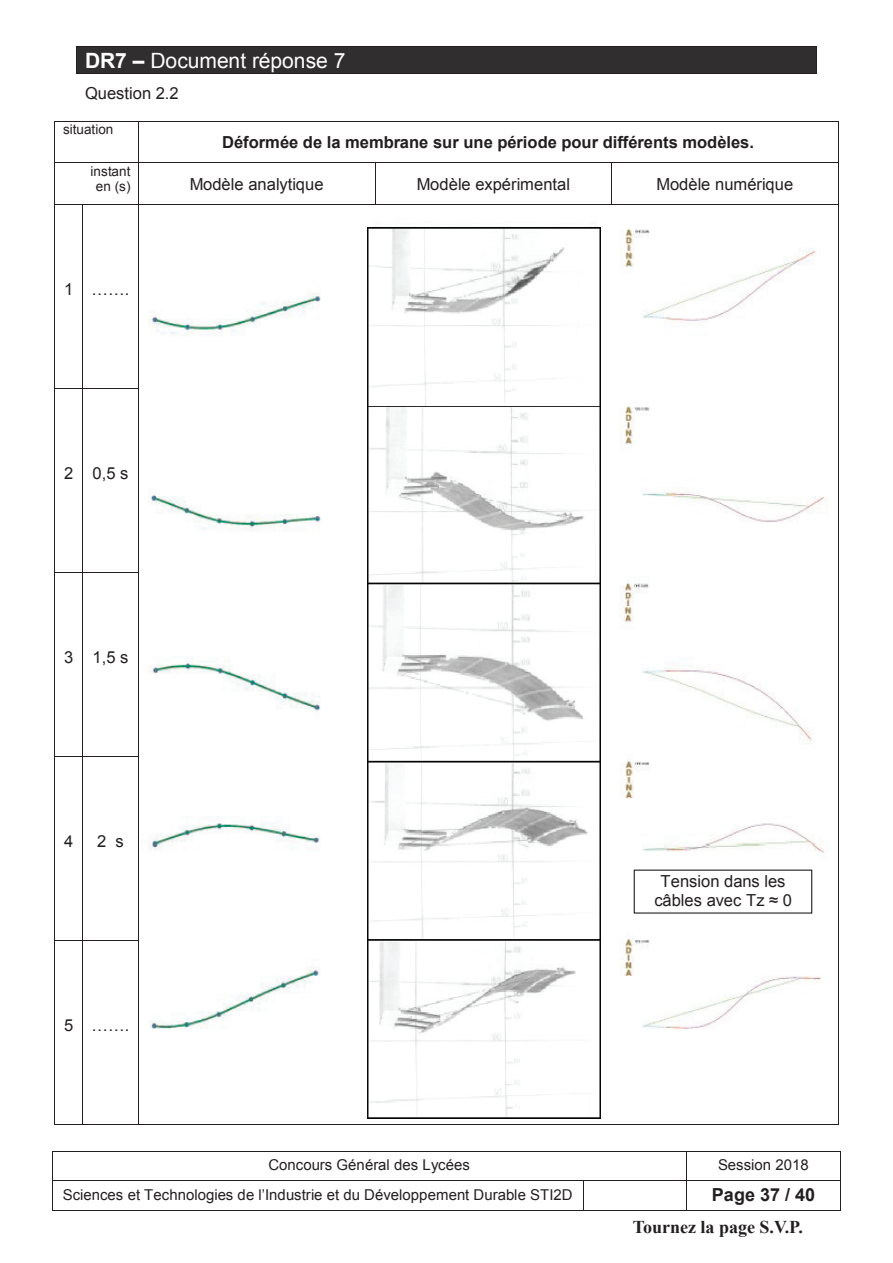
<style>
.page{position:relative;width:893px;height:1263px;background:#fff}
.page>*{position:absolute;margin:0;border:0;box-sizing:border-box;transform-origin:0 0}
.t1{font:21px "Arial";color:#fff}
.t2{font:700 18px "Times New Roman";color:#231f20}
.t3{font:700 18px "Arial";letter-spacing:.005em;color:#231f20}
.t4{font:16.5px/18.9px "Arial";color:#231f20;text-align:center}
.t5{font:700 16.5px "Arial";color:#231f20}
.t6{font:16.5px "Arial";color:#231f20}
.t7{font:15px "Arial";color:#231f20}
.t8{font:15px "Arial";color:#231f20}
.t9{font:13.5px/15.5px "Arial";letter-spacing:.005em;color:#231f20;text-align:center}
.s1{font-weight:700}
.s2{font-style:inherit}
</style>
<div class="page">
<hr style="left:53px;top:1151px;width:633px;height:1px;background:#231f20">
<hr style="left:687px;top:1151px;width:153px;height:1px;background:#231f20">
<hr style="left:53px;top:1180px;width:530px;height:1px;background:#231f20">
<hr style="left:584px;top:1180px;width:102px;height:1px;background:#231f20">
<hr style="left:687px;top:1180px;width:153px;height:1px;background:#231f20">
<svg style="left:52px;top:1151px;width:1px;height:60px"></svg>
<hr style="left:53px;top:1210px;width:530px;height:1px;background:#231f20">
<svg style="left:583px;top:1180px;width:1px;height:31px"></svg>
<hr style="left:584px;top:1210px;width:102px;height:1px;background:#231f20">
<svg style="left:686px;top:1151px;width:1px;height:60px"></svg>
<hr style="left:687px;top:1210px;width:153px;height:1px;background:#231f20">
<svg style="left:840px;top:1151px;width:1px;height:60px"></svg>
<div style="left:77px;top:46px;width:739px;height:28px;background:#302e2f"></div>
<hr style="left:77px;top:46px;width:739px;height:1px;background:#231f20">
<hr style="left:77px;top:74px;width:739px;height:1px;background:#231f20">
<svg style="left:76px;top:46px;width:1px;height:28px"></svg>
<svg style="left:816px;top:46px;width:1px;height:28px"></svg>
<hr style="left:55px;top:121px;width:83px;height:1px;background:#231f20">
<hr style="left:139px;top:121px;width:699px;height:1px;background:#231f20">
<hr style="left:55px;top:122px;width:1px;height:41px;background:#231f20">
<hr style="left:138px;top:122px;width:1px;height:41px;background:#231f20">
<hr style="left:838px;top:122px;width:1px;height:41px;background:#231f20">
<hr style="left:55px;top:163px;width:83px;height:1px;background:#231f20">
<hr style="left:139px;top:163px;width:236px;height:1px;background:#231f20">
<hr style="left:375px;top:163px;width:236px;height:1px;background:#231f20">
<hr style="left:612px;top:163px;width:226px;height:1px;background:#231f20">
<hr style="left:55px;top:163px;width:1px;height:41px;background:#231f20">
<hr style="left:138px;top:163px;width:1px;height:41px;background:#231f20">
<hr style="left:375px;top:163px;width:1px;height:41px;background:#231f20">
<hr style="left:611px;top:163px;width:1px;height:41px;background:#231f20">
<hr style="left:838px;top:163px;width:1px;height:41px;background:#231f20">
<svg style="left:55px;top:204px;width:28px;height:1px"></svg>
<hr style="left:83px;top:204px;width:55px;height:1px;background:#231f20">
<hr style="left:139px;top:204px;width:236px;height:1px;background:#231f20">
<hr style="left:375px;top:204px;width:236px;height:1px;background:#231f20">
<hr style="left:612px;top:204px;width:226px;height:1px;background:#231f20">
<hr style="left:55px;top:205px;width:1px;height:183px;background:#231f20">
<hr style="left:82px;top:205px;width:1px;height:183px;background:#231f20">
<hr style="left:138px;top:205px;width:1px;height:183px;background:#231f20">
<hr style="left:838px;top:205px;width:1px;height:183px;background:#231f20">
<svg style="left:55px;top:388px;width:28px;height:1px"></svg>
<hr style="left:83px;top:388px;width:55px;height:1px;background:#231f20">
<hr style="left:55px;top:389px;width:1px;height:183px;background:#231f20">
<hr style="left:82px;top:389px;width:1px;height:183px;background:#231f20">
<hr style="left:138px;top:389px;width:1px;height:183px;background:#231f20">
<hr style="left:838px;top:389px;width:1px;height:183px;background:#231f20">
<svg style="left:55px;top:572px;width:28px;height:1px"></svg>
<hr style="left:83px;top:572px;width:55px;height:1px;background:#231f20">
<hr style="left:55px;top:573px;width:1px;height:183px;background:#231f20">
<hr style="left:82px;top:573px;width:1px;height:183px;background:#231f20">
<hr style="left:138px;top:573px;width:1px;height:183px;background:#231f20">
<hr style="left:838px;top:573px;width:1px;height:183px;background:#231f20">
<svg style="left:55px;top:756px;width:28px;height:1px"></svg>
<hr style="left:83px;top:756px;width:55px;height:1px;background:#231f20">
<hr style="left:55px;top:757px;width:1px;height:183px;background:#231f20">
<hr style="left:82px;top:757px;width:1px;height:183px;background:#231f20">
<hr style="left:138px;top:757px;width:1px;height:183px;background:#231f20">
<hr style="left:838px;top:757px;width:1px;height:183px;background:#231f20">
<svg style="left:55px;top:940px;width:28px;height:1px"></svg>
<hr style="left:83px;top:940px;width:55px;height:1px;background:#231f20">
<hr style="left:55px;top:941px;width:1px;height:183px;background:#231f20">
<hr style="left:82px;top:941px;width:1px;height:183px;background:#231f20">
<svg style="left:55px;top:1124px;width:28px;height:1px"></svg>
<hr style="left:83px;top:1124px;width:55px;height:1px;background:#231f20">
<hr style="left:138px;top:941px;width:1px;height:183px;background:#231f20">
<hr style="left:139px;top:1124px;width:699px;height:1px;background:#231f20">
<hr style="left:838px;top:941px;width:1px;height:183px;background:#231f20">
<img style="left:149px;top:221px;width:676px;height:898px">
<img style="left:367px;top:228px;width:233px;height:891px">
<div style="left:634px;top:870px;width:178px;height:43px;background:#fff"></div>
<p class="t1" style="left:85px;top:46px;width:262px"><span class="s1">DR7</span> <span class="s1">–</span> Document réponse 7</p>
<p class="t4" style="left:85px;top:84px;width:95px">Question 2.2</p>
<p class="t9" style="left:63px;top:122px;width:52px">situation</p>
<p class="t5" style="left:222px;top:131px;width:533px">Déformée de la membrane sur une période pour différents modèles.</p>
<p class="t9" style="left:91px;top:164px;width:41px">instant en (s)</p>
<p class="t4" style="left:190px;top:174px;width:135px">Modèle analytique</p>
<p class="t4" style="left:417px;top:174px;width:155px">Modèle expérimental</p>
<p class="t4" style="left:656px;top:174px;width:138px">Modèle numérique</p>
<p class="t6" style="left:64px;top:278px;width:67px"><span class="s2">1</span> …….</p>
<p class="t4" style="left:64px;top:464px;width:66px">2 0,5 s</p>
<p class="t4" style="left:64px;top:648px;width:66px">3 1,5 s</p>
<p class="t4" style="left:64px;top:832px;width:11px">4</p>
<p class="t4" style="left:97px;top:832px;width:28px">2 s</p>
<p class="t6" style="left:64px;top:1014px;width:67px"><span class="s2">5</span> …….</p>
<p class="t4" style="left:654px;top:872px;width:139px">Tension dans les câbles avec Tz <span class="s2">≈</span> 0</p>
<p class="t8" style="left:268px;top:1154px;width:203px">Concours Général des Lycées</p>
<p class="t8" style="left:718px;top:1155px;width:92px">Session 2018</p>
<p class="t7" style="left:63px;top:1185px;width:511px">Sciences et Technologies de l’Industrie et du Développement Durable STI2D</p>
<p class="t3" style="left:712px;top:1182px;width:105px">Page 37 / 40</p>
<p class="t2" style="left:633px;top:1214px;width:172px">Tournez la page S.V.P.</p>
</div>
